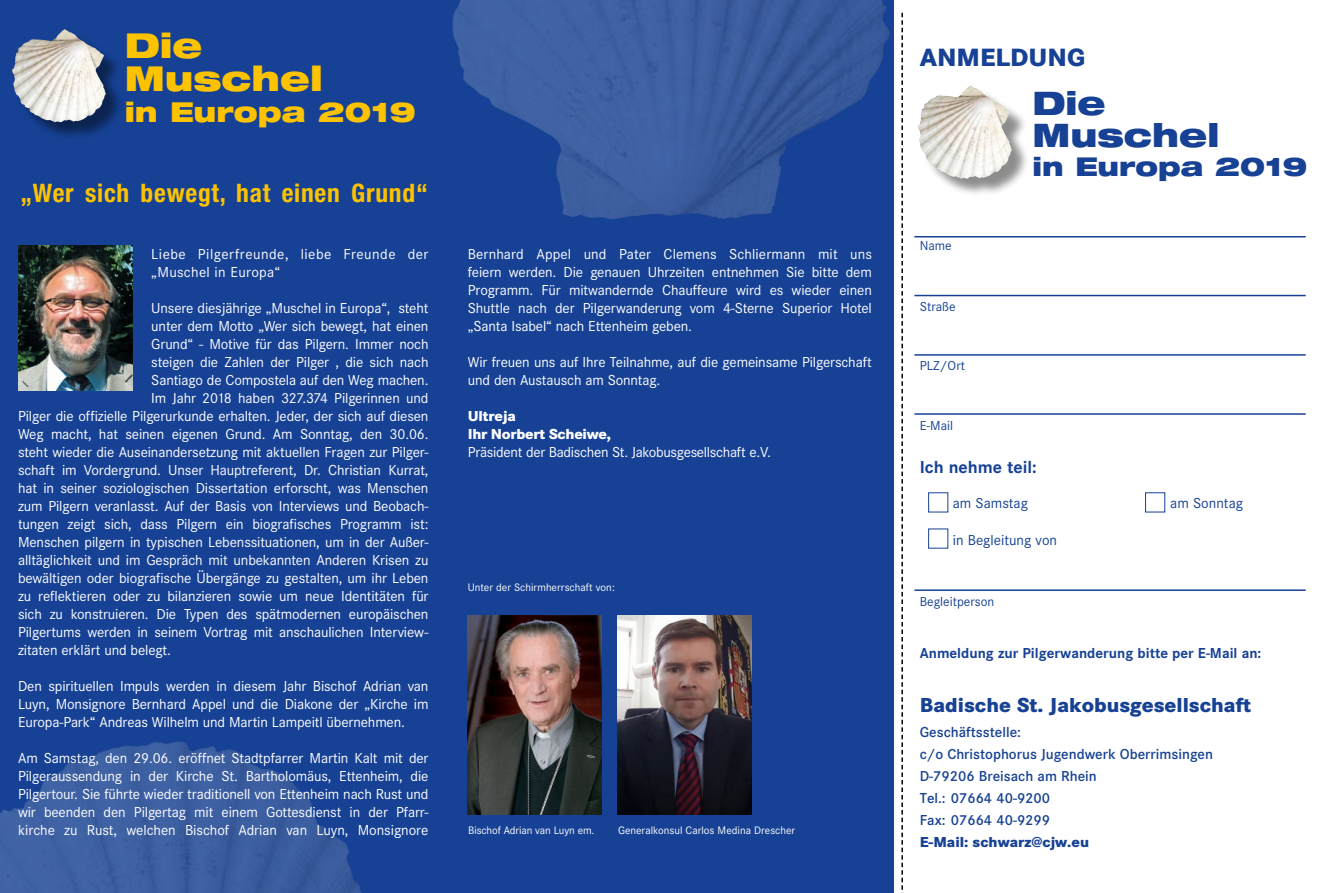
<style>
.page{position:relative;width:1327px;height:893px;background:#fff}
.page>*{position:absolute;margin:0;border:0;box-sizing:border-box;transform-origin:0 0}
.t1{font:900 expanded 34.35px/33.3px "Helvetica Neue";color:#fdc300}
.t2{font:900 expanded 32.4px/31.3px "Helvetica Neue";color:#164194}
.t3{font:900 expanded 27.6px "Helvetica Neue";color:#fdc300}
.t4{font:900 expanded 25.95px "Helvetica Neue";color:#164194}
.t5{font:800 25.95px "Corporate S";color:#164194}
.t6{font:700 condensed 25.5px "Helvetica Neue";letter-spacing:.03em;color:#fdc300}
.t7{font:800 21px "Corporate S";color:#164194}
.t8{font:700 18px "Corporate S";color:#164194}
.t9{font:15px/18px "Corporate S";letter-spacing:-.01em;color:#fff;text-align:justify}
.t10{font:600 15px/22px "Corporate S";color:#164194}
.t11{font:15px/18px "Corporate S";letter-spacing:.035em;color:#fff}
.t12{font:700 15px "Corporate S";color:#164194}
.t13{font:15px "Corporate S";color:#164194}
.t14{font:800 15px/18px "Corporate S";letter-spacing:-.02em;color:#fff}
.t15{font:800 15px "Corporate S";color:#164194}
.t16{font:13.5px "Corporate S";color:#164194}
.t17{font:11.25px "Corporate S";color:#fff}
</style>
<div class="page">
<hr style="left:893px;top:0;width:1px;height:893px;background:#000">
<svg style="left:901px;top:13px;width:2px;height:880px"></svg>
<hr style="left:914px;top:236px;width:391px;height:1px;background:#164194">
<hr style="left:914px;top:295px;width:391px;height:1px;background:#164194">
<hr style="left:914px;top:354px;width:391px;height:2px;background:#164194">
<hr style="left:914px;top:413px;width:391px;height:2px;background:#164194">
<hr style="left:914px;top:589px;width:391px;height:2px;background:#164194">
<div style="left:0;top:0;width:893px;height:893px;background:#164194"></div>
<img style="left:452px;top:0;width:437px;height:220px">
<img style="left:0;top:741px;width:362px;height:152px">
<img style="left:19px;top:245px;width:113px;height:146px">
<img style="left:468px;top:615px;width:134px;height:199px">
<img style="left:617px;top:615px;width:134px;height:199px">
<div style="left:15px;top:32px;width:109px;height:108px;background:#000;opacity:.45"></div>
<img style="left:12px;top:30px;width:90px;height:93px">
<div style="left:921px;top:89px;width:109px;height:108px;background:#000;opacity:.45"></div>
<img style="left:918px;top:86px;width:90px;height:93px">
<h1 class="t1" style="left:125px;top:27px;width:200px">Die<br>Muschel</h1>
<h3 class="t3" style="left:125px;top:94px;width:293px">in Europa 2019</h3>
<h2 class="t2" style="left:1032px;top:87px;width:188px">Die<br>Muschel</h2>
<h3 class="t4" style="left:1032px;top:149px;width:276px">in Europa 2019</h3>
<h3 class="t5" style="left:919px;top:42px;width:167px">ANMELDUNG</h3>
<h3 class="t6" style="left:20px;top:178px;width:409px">„Wer sich bewegt, hat einen Grund“</h3>
<p class="t11" style="left:151px;top:245px;width:279px">Liebe Pilgerfreunde, liebe Freunde der „Muschel in Europa“</p>
<p class="t9" style="left:151px;top:299px;width:279px">Unsere diesjährige „Muschel in Europa“, steht</p>
<p class="t9" style="left:151px;top:317px;width:279px">unter dem Motto „Wer sich bewegt, hat einen</p>
<p class="t9" style="left:151px;top:335px;width:279px">Grund“ - Motive für das Pilgern. Immer noch</p>
<p class="t9" style="left:151px;top:353px;width:279px">steigen die Zahlen der Pilger , die sich nach</p>
<p class="t9" style="left:151px;top:371px;width:279px">Santiago de Compostela auf den Weg machen.</p>
<p class="t9" style="left:151px;top:389px;width:279px">Im Jahr 2018 haben 327.374 Pilgerinnen und</p>
<p class="t9" style="left:18px;top:407px;width:412px">Pilger die offizielle Pilgerurkunde erhalten. Jeder, der sich auf diesen</p>
<p class="t9" style="left:18px;top:425px;width:412px">Weg macht, hat seinen eigenen Grund. Am Sonntag, den 30.06.</p>
<p class="t9" style="left:18px;top:443px;width:412px">steht wieder die Auseinandersetzung mit aktuellen Fragen zur Pilger-</p>
<p class="t9" style="left:18px;top:461px;width:412px">schaft im Vordergrund. Unser Hauptreferent, Dr. Christian Kurrat,</p>
<p class="t9" style="left:18px;top:479px;width:412px">hat in seiner soziologischen Dissertation erforscht, was Menschen</p>
<p class="t9" style="left:18px;top:497px;width:412px">zum Pilgern veranlasst. Auf der Basis von Interviews und Beobach-</p>
<p class="t9" style="left:18px;top:515px;width:412px">tungen zeigt sich, dass Pilgern ein biografisches Programm ist:</p>
<p class="t9" style="left:18px;top:533px;width:412px">Menschen pilgern in typischen Lebenssituationen, um in der Außer-</p>
<p class="t9" style="left:18px;top:551px;width:412px">alltäglichkeit und im Gespräch mit unbekannten Anderen Krisen zu</p>
<p class="t9" style="left:18px;top:569px;width:412px">bewältigen oder biografische Übergänge zu gestalten, um ihr Leben</p>
<p class="t9" style="left:18px;top:587px;width:412px">zu reflektieren oder zu bilanzieren sowie um neue Identitäten für</p>
<p class="t9" style="left:18px;top:605px;width:412px">sich zu konstruieren. Die Typen des spätmodernen europäischen</p>
<p class="t9" style="left:18px;top:623px;width:412px">Pilgertums werden in seinem Vortrag mit anschaulichen Interview-</p>
<p class="t9" style="left:18px;top:641px;width:154px">zitaten erklärt und belegt.</p>
<p class="t9" style="left:18px;top:677px;width:412px">Den spirituellen Impuls werden in diesem Jahr Bischof Adrian van Luyn, Monsignore Bernhard Appel und die Diakone der „Kirche im Europa-Park“ Andreas Wilhelm und Martin Lampeitl übernehmen.</p>
<p class="t9" style="left:18px;top:749px;width:412px">Am Samstag, den 29.06. eröffnet Stadtpfarrer Martin Kalt mit der Pilgeraussendung in der Kirche St. Bartholomäus, Ettenheim, die Pilgertour. Sie führte wieder traditionell von Ettenheim nach Rust und wir beenden den Pilgertag mit einem Gottesdienst in der Pfarr&shy;kirche zu Rust, welchen Bischof Adrian van Luyn, Monsignore</p>
<p class="t9" style="left:468px;top:245px;width:406px">Bernhard Appel und Pater Clemens Schliermann mit uns feiern werden. Die genauen Uhrzeiten entnehmen Sie bitte dem Programm. Für mitwandernde Chauffeure wird es wieder einen Shuttle nach der Pilgerwanderung vom 4-Sterne Superior Hotel „Santa Isabel“ nach Ettenheim geben.</p>
<p class="t9" style="left:468px;top:353px;width:405px">Wir freuen uns auf Ihre Teilnahme, auf die gemeinsame Pilgerschaft und den Austausch am Sonntag.</p>
<p class="t14" style="left:468px;top:407px;width:145px">Ultreja<br>Ihr Norbert Scheiwe,</p>
<p class="t9" style="left:468px;top:443px;width:305px">Präsident der Badischen St. Jakobusgesellschaft e.V.</p>
<p class="t17" style="left:468px;top:581px;width:148px">Unter der Schirmherrschaft von:</p>
<p class="t17" style="left:468px;top:824px;width:128px">Bischof Adrian van Luyn em.</p>
<p class="t17" style="left:618px;top:824px;width:179px">Generalkonsul Carlos Medina Drescher</p>
<p class="t16" style="left:919px;top:237px;width:33px">Name</p>
<p class="t16" style="left:919px;top:298px;width:37px">Straße</p>
<p class="t16" style="left:919px;top:358px;width:47px">PLZ/Ort</p>
<p class="t16" style="left:919px;top:417px;width:35px">E-Mail</p>
<p class="t8" style="left:919px;top:456px;width:118px">Ich nehme teil:</p>
<p class="t13" style="left:952px;top:495px;width:77px">am Samstag</p>
<p class="t13" style="left:1170px;top:495px;width:74px">am Sonntag</p>
<p class="t13" style="left:952px;top:531px;width:106px">in Begleitung von</p>
<p class="t16" style="left:919px;top:593px;width:76px">Begleitperson</p>
<p class="t12" style="left:919px;top:644px;width:343px">Anmeldung zur Pilgerwanderung bitte per E-Mail an:</p>
<h3 class="t7" style="left:919px;top:692px;width:333px">Badische St. Jakobusgesellschaft</h3>
<p class="t10" style="left:919px;top:721px;width:295px">Geschäftsstelle:<br>c/o Christophorus Jugendwerk Oberrimsingen<br>D-79206 Breisach am Rhein<br>Tel.: 07664 40-9200<br>Fax: 07664 40-9299</p>
<p class="t15" style="left:919px;top:833px;width:171px">E-Mail: schwarz@cjw.eu</p>
</div>
